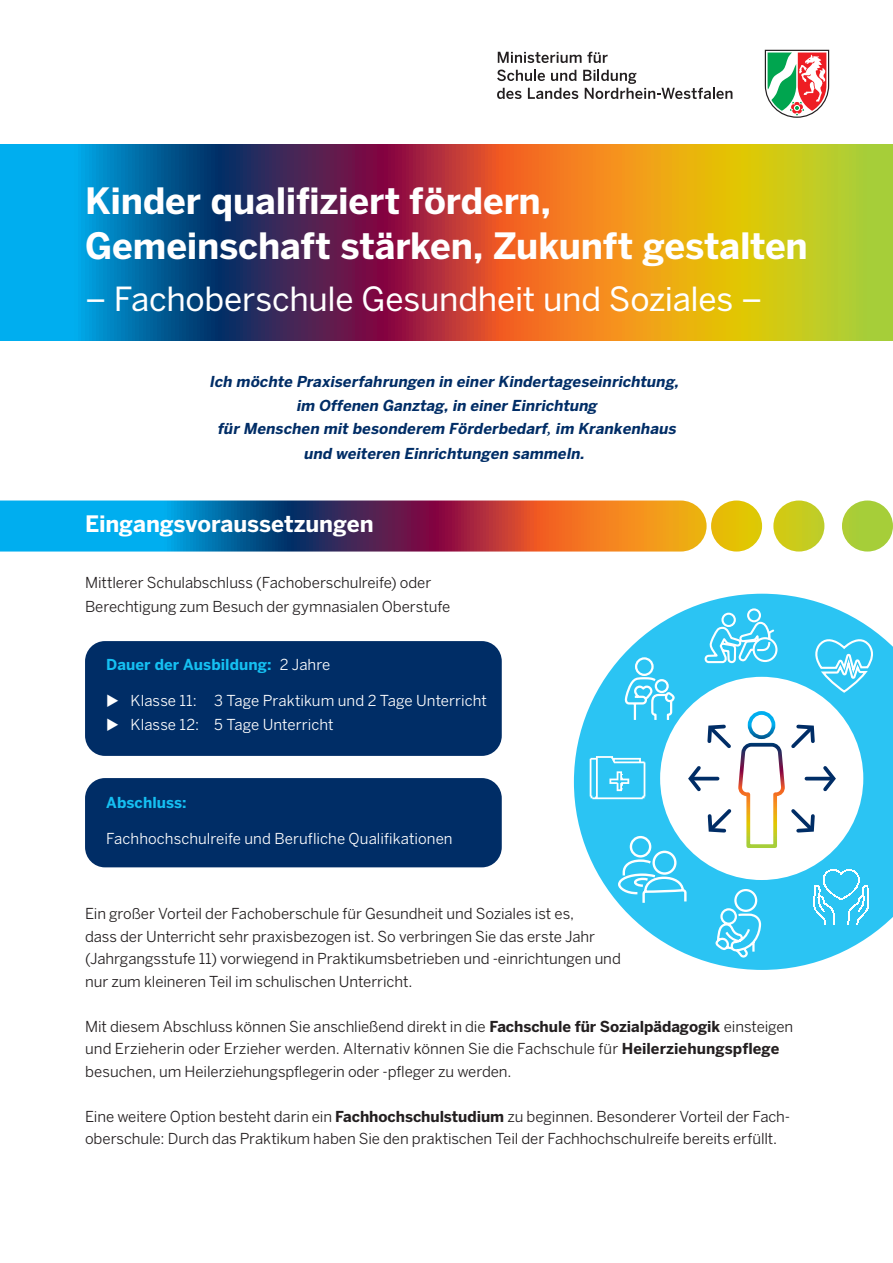
<style>
.page{position:relative;width:893px;height:1263px;background:#fff}
.page>*{position:absolute;margin:0;border:0;box-sizing:border-box;transform-origin:0 0}
.t1{font:700 36px/45px "Benton Sans";letter-spacing:-.005em;color:#fff}
.t2{font:33px "Benton Sans";letter-spacing:-.01em;color:#fff}
.t3{font:700 22.5px "Benton Sans";letter-spacing:-.005em;color:#fff}
.t4{font:15px/22.5px "Benton Sans";letter-spacing:-.005em;color:#231f20}
.t5{font:italic 700 15px/23.5px "Benton Sans";color:#002d66;text-align:center}
.t6{font:15px "Benton Sans";letter-spacing:.005em;color:#fff}
.t7{font:700 15px "Benton Sans";letter-spacing:.005em;color:#15c0f2}
.s1{font-family:"Minion Pro"}
.s2{font-weight:400;color:#fff}
.s3{font-weight:700}
</style>
<div class="page">
<svg style="left:765px;top:50px;width:64px;height:68px"></svg>
<svg style="left:498px;top:52px;width:110px;height:11px"></svg>
<svg style="left:497px;top:70px;width:235px;height:29px"></svg>
<svg style="left:0;top:145px;width:893px;height:195px;background:#867651"></svg>
<svg style="left:0;top:500px;width:893px;height:51px;background:#7d8376"></svg>
<div style="left:85px;top:641px;width:417px;height:115px;background:#002d66;border-radius:20px"></div>
<div style="left:85px;top:778px;width:417px;height:89px;background:#002d66;border-radius:20px"></div>
<svg style="left:574px;top:594px;width:319px;height:376px"></svg>
<img style="left:580px;top:750px;width:37px;height:58px">
<img style="left:874px;top:854px;width:8px;height:80px">
<svg style="left:617px;top:607px;width:257px;height:352px"></svg>
<h1 class="t1" style="left:85px;top:178px;width:724px">Kinder qualifiziert fördern,<br>Gemeinschaft stärken, Zukunft gestalten</h1>
<h2 class="t2" style="left:85px;top:280px;width:679px">– Fachoberschule Gesundheit und Soziales –</h2>
<p class="t5" style="left:209px;top:370px;width:474px">Ich möchte Praxiserfahrungen in einer Kindertageseinrichtung, im Offenen Ganztag, in einer Einrichtung<br>für Menschen mit besonderem Förderbedarf<span class="s1">,</span> im Krankenhaus</p>
<p class="t5" style="left:303px;top:442px;width:285px">und weiteren Einrichtungen sammeln.</p>
<h3 class="t3" style="left:85px;top:510px;width:290px">Eingangsvoraussetzungen</h3>
<p class="t4" style="left:85px;top:570px;width:367px;line-height:24px">Mittlerer Schulabschluss (Fachoberschulreife) oder<br>Berechtigung zum Besuch der gymnasialen Oberstufe</p>
<p class="t7" style="left:106px;top:656px;width:226px">Dauer der Ausbildung: <span class="s2">2 Jahre</span></p>
<p class="t6" style="left:106px;top:692px;width:382px">◆ Klasse 11: 3 Tage Praktikum und 2 Tage Unterricht</p>
<p class="t6" style="left:106px;top:716px;width:229px">◆ Klasse 12: 5 Tage Unterricht</p>
<p class="t7" style="left:106px;top:793px;width:82px">Abschluss:</p>
<p class="t6" style="left:106px;top:830px;width:348px">Fachhochschulreife und Berufliche Qualifikationen</p>
<p class="t4" style="left:85px;top:902px;width:537px">Ein großer Vorteil der Fachoberschule für Gesundheit und Soziales ist es,<br>dass der Unterricht sehr praxisbezogen ist. So verbringen Sie das erste Jahr (Jahrgangsstufe 11) vorwiegend in Praktikumsbetrieben und -einrichtungen und nur zum kleineren Teil im schulischen Unterricht.</p>
<p class="t4" style="left:85px;top:1015px;width:710px">Mit diesem Abschluss können Sie anschließend direkt in die <span class="s3">Fachschule für Sozialpädagogik</span> einsteigen und Erzieherin oder Erzieher werden. Alternativ können Sie die Fachschule für <span class="s3">Heilerziehungspflege </span>besuchen, um Heilerziehungspflegerin oder -pfleger zu werden.</p>
<p class="t4" style="left:85px;top:1105px;width:707px">Eine weitere Option besteht darin ein <span class="s3">Fachhochschulstudium</span> zu beginnen. Besonderer Vorteil der Fach&shy;oberschule: Durch das Praktikum haben Sie den praktischen Teil der Fachhochschulreife bereits erfüllt.</p>
</div>
